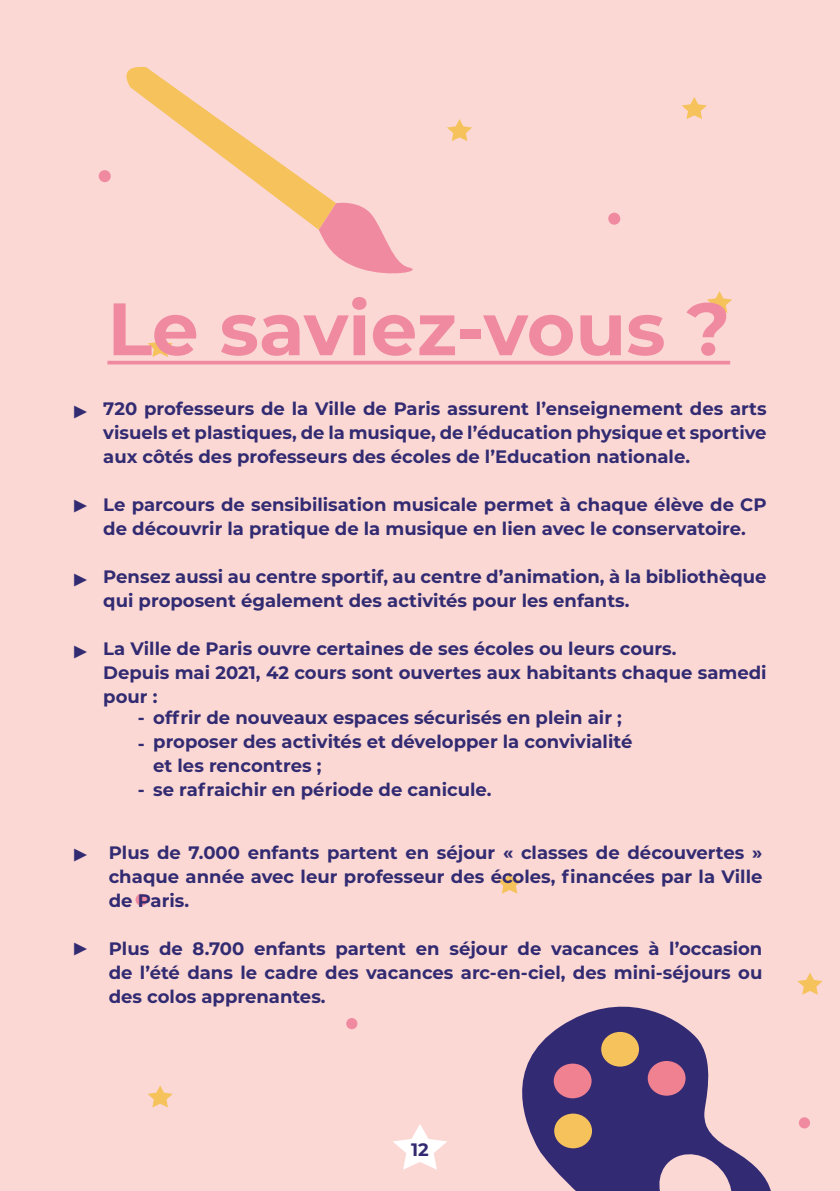
<style>
.page{position:relative;width:840px;height:1191px;background:#fff}
.page>*{position:absolute;margin:0;border:0;box-sizing:border-box;transform-origin:0 0}
.t1{font:700 74px "Montserrat";color:#f08aa0}
.t2{font:900 30px "Montserrat";color:#322b72}
.t3{font:700 18px/24px "Montserrat";color:#322b72}
</style>
<div class="page">
<div style="left:0;top:0;width:839px;height:1191px;background:#fbd8d4"></div>
<svg style="left:522px;top:1006px;width:249px;height:185px;fill:#332a74"></svg>
<div style="left:601px;top:1032px;width:37px;height:34px;background:#f5c25b;border-radius:50%"></div>
<div style="left:553px;top:1063px;width:38px;height:35px;background:#ef8190;border-radius:50%"></div>
<div style="left:647px;top:1061px;width:38px;height:34px;background:#ef8190;border-radius:50%"></div>
<div style="left:554px;top:1113px;width:37px;height:35px;background:#f5c25b;border-radius:50%"></div>
<svg style="left:126px;top:67px;width:287px;height:207px"></svg>
<div style="left:798px;top:1117px;width:11px;height:11px;background:#f08aa0;border-radius:50%"></div>
<svg style="left:497px;top:872px;width:25px;height:21px"></svg>
<div style="left:346px;top:1018px;width:11px;height:11px;background:#f08aa0;border-radius:50%"></div>
<svg style="left:447px;top:119px;width:25px;height:22px"></svg>
<svg style="left:147px;top:335px;width:26px;height:22px"></svg>
<svg style="left:797px;top:973px;width:25px;height:21px"></svg>
<div style="left:608px;top:213px;width:12px;height:12px;background:#f08aa0;border-radius:50%"></div>
<div style="left:99px;top:170px;width:12px;height:12px;background:#f08aa0;border-radius:50%"></div>
<svg style="left:682px;top:97px;width:24px;height:22px"></svg>
<div style="left:135px;top:893px;width:12px;height:12px;background:#f08aa0;border-radius:50%"></div>
<svg style="left:148px;top:1085px;width:25px;height:22px"></svg>
<svg style="left:707px;top:291px;width:24px;height:22px"></svg>
<svg style="left:393px;top:1124px;width:54px;height:45px"></svg>
<hr style="left:107px;top:361px;width:622px;height:3px;background:#f08aa0">
<h1 class="t1" style="left:107px;top:275px;width:624px">Le saviez-vous ?</h1>
<h2 class="t2" style="left:71px;top:386px;width:19px">▶</h2>
<h2 class="t2" style="left:71px;top:481px;width:19px">▶</h2>
<h2 class="t2" style="left:71px;top:554px;width:19px">▶</h2>
<h2 class="t2" style="left:71px;top:627px;width:19px">▶</h2>
<p class="t3" style="left:103px;top:396px;width:664px;text-align:justify">720 professeurs de la Ville de Paris assurent l’enseignement des arts visuels et plastiques, de la musique, de l’éducation physique et sportive aux côtés des professeurs des écoles de l’Education nationale.</p>
<p class="t3" style="left:103px;top:492px;width:664px">Le parcours de sensibilisation musicale permet à chaque élève de CP de découvrir la pratique de la musique en lien avec le conservatoire.</p>
<p class="t3" style="left:103px;top:564px;width:664px">Pensez aussi au centre sportif, au centre d’animation, à la bibliothèque qui proposent également des activités pour les enfants.</p>
<p class="t3" style="left:103px;top:636px;width:664px">La Ville de Paris ouvre certaines de ses écoles ou leurs cours.<br>Depuis mai 2021, 42 cours sont ouvertes aux habitants chaque samedi pour :</p>
<p class="t3" style="left:138px;top:703px;width:8px;line-height:26.4px">- -</p>
<p class="t3" style="left:138px;top:776px;width:8px">-</p>
<p class="t3" style="left:153px;top:705px;width:480px">offrir de nouveaux espaces sécurisés en plein air ; proposer des activités et développer la convivialité et les rencontres ;<br>se rafraichir en période de canicule.</p>
<h2 class="t2" style="left:71px;top:829px;width:19px">▶</h2>
<h2 class="t2" style="left:71px;top:923px;width:19px">▶</h2>
<p class="t3" style="left:109px;top:839px;width:655px;text-align:justify">Plus de 7.000 enfants partent en séjour « classes de découvertes » chaque année avec leur professeur des écoles, financées par la Ville de Paris.</p>
<p class="t3" style="left:109px;top:935px;width:654px;text-align:justify">Plus de 8.700 enfants partent en séjour de vacances à l’occasion de l’été dans le cadre des vacances arc-en-ciel, des mini-séjours ou des colos apprenantes.</p>
<p class="t3" style="left:411px;top:1136px;width:19px">12</p>
</div>
